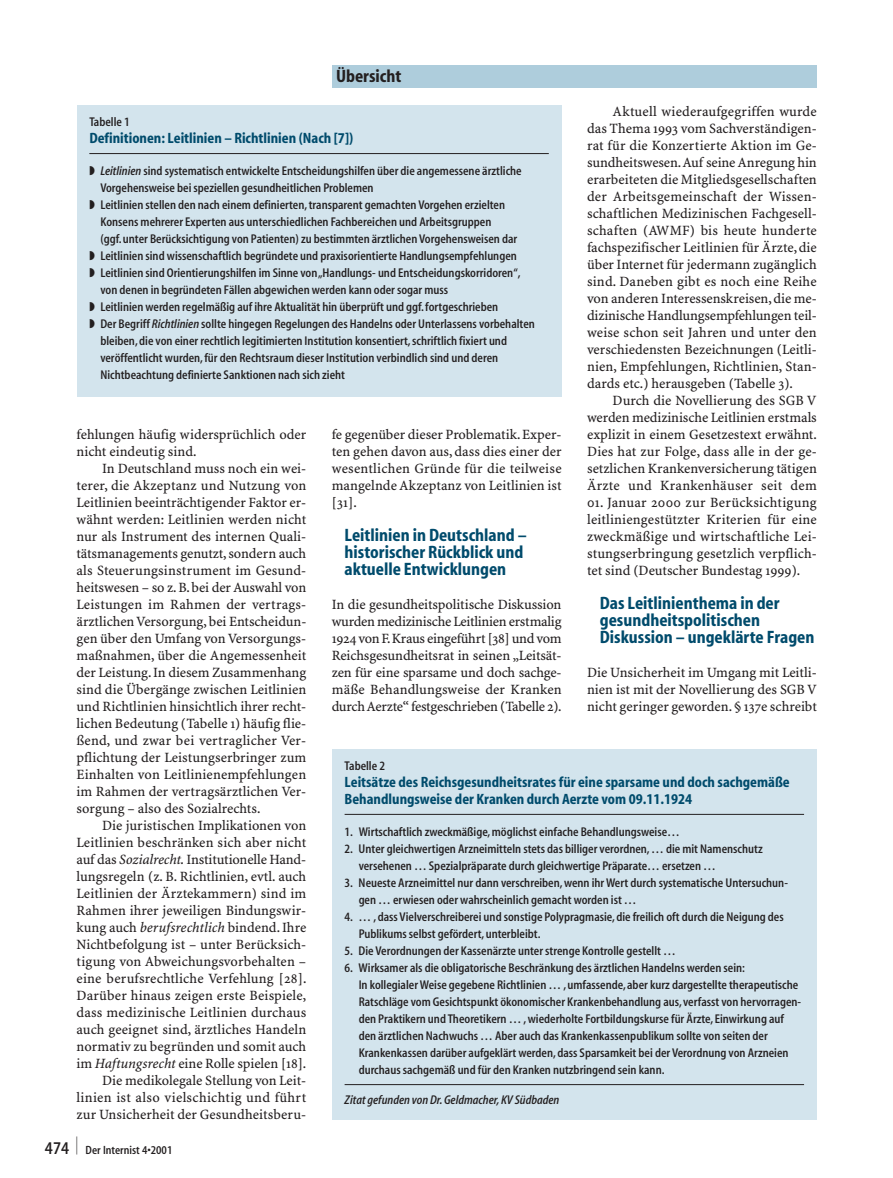
<style>
.page{position:relative;width:893px;height:1178px;background:#fff}
.page>*{position:absolute;margin:0;border:0;box-sizing:border-box;transform-origin:0 0}
.t1{font:700 condensed 18px/17px "S Myriad";color:#004b6c}
.t2{font:700 condensed 18px "S Myriad";color:#231f20}
.t3{font:600 condensed 18px "S Myriad";color:#231f20;scale:.38 1}
.t4{font:700 condensed 15px/17px "S Myriad";color:#004b6c}
.t5{font:14.25px/17px "S Minion Plus";color:#231f20;text-align:justify}
.t6{font:600 condensed 12.75px/17px "S Myriad";color:#231f20}
.t7{font:italic 600 condensed 12.75px "S Myriad";color:#231f20}
.t8{font:600 condensed 12px "S Myriad";color:#231f20}
.s1{font-style:italic}
.s2{font-size:18px}
</style>
<div class="page">
<div style="left:332px;top:65px;width:484px;height:22px;background:#aecddc"></div>
<div style="left:77px;top:105px;width:484px;height:291px;background:#d3e4ed"></div>
<hr style="left:89px;top:153px;width:460px;height:1px;background:#231f20">
<div style="left:332px;top:748px;width:484px;height:371px;background:#d3e4ed"></div>
<hr style="left:344px;top:814px;width:460px;height:1px;background:#231f20">
<hr style="left:344px;top:1084px;width:460px;height:1px;background:#231f20">
<p class="t2" style="left:336px;top:69px;width:67px">Übersicht</p>
<p class="t5" style="left:587px;top:104px;width:231px;text-indent:26px">Aktuell wiederaufgegriffen wurde das Thema 1993 vom Sachverständigen&shy;rat für die Konzertierte Aktion im Ge&shy;sundheitswesen.Auf seine Anregung hin erarbeiteten die Mitgliedsgesellschaften der Arbeitsgemeinschaft der Wissen&shy;schaftlichen Medizinischen Fachgesell&shy;schaften (AWMF) bis heute hunderte fachspezifischer Leitlinien für Ärzte, die über Internet für jedermann zugänglich sind. Daneben gibt es noch eine Reihe von anderen Interessenskreisen, die me&shy;dizinische Handlungsempfehlungen teil&shy;weise schon seit Jahren und unter den verschiedensten Bezeichnungen (Leitli&shy;nien, Empfehlungen, Richtlinien, Stan&shy;dards etc.) herausgeben (Tabelle 3).</p>
<p class="t5" style="left:587px;top:393px;width:231px;text-indent:26px">Durch die Novellierung des SGB V werden medizinische Leitlinien erstmals explizit in einem Gesetzestext erwähnt.<br>Dies hat zur Folge, dass alle in der ge&shy;setzlichen Krankenversicherung tätigen Ärzte und Krankenhäuser seit dem</p>
<p class="t5" style="left:587px;top:495px;width:231px">01. Januar 2000 zur Berücksichtigung leitliniengestützter Kriterien für eine zweckmäßige und wirtschaftliche Lei&shy;stungserbringung gesetzlich verpflich&shy;tet sind (Deutscher Bundestag 1999).</p>
<p class="t1" style="left:600px;top:596px;width:216px">Das Leitlinienthema in der gesundheitspolitischen<br>Diskussion – ungeklärte Fragen</p>
<p class="t5" style="left:587px;top:665px;width:231px">Die Unsicherheit im Umgang mit Leitli&shy;nien ist mit der Novellierung des SGB V nicht geringer geworden. § 137e schreibt</p>
<p class="t6" style="left:89px;top:115px;width:42px">Tabelle 1</p>
<p class="t4" style="left:89px;top:131px;width:265px">Definitionen: Leitlinien – Richtlinien (Nach [7])</p>
<p class="t6" style="left:89px;top:164px;width:434px">◗ <span class="s1">Leitlinien</span> sind systematisch entwickelte Entscheidungshilfen über die angemessene ärztliche</p>
<p class="t6" style="left:100px;top:181px;width:275px">Vorgehensweise bei speziellen gesundheitlichen Problemen</p>
<p class="t6" style="left:89px;top:198px;width:417px">◗ Leitlinien stellen den nach einem definierten, transparent gemachten Vorgehen erzielten</p>
<p class="t6" style="left:100px;top:215px;width:392px">Konsens mehrerer Experten aus unterschiedlichen Fachbereichen und Arbeitsgruppen</p>
<p class="t6" style="left:100px;top:232px;width:418px">(ggf.unter Berücksichtigung von Patienten) zu bestimmten ärztlichen Vorgehensweisen dar</p>
<p class="t6" style="left:89px;top:249px;width:429px">◗ Leitlinien sind wissenschaftlich begründete und praxisorientierte Handlungsempfehlungen</p>
<p class="t6" style="left:89px;top:266px;width:432px">◗ Leitlinien sind Orientierungshilfen im Sinne von „Handlungs- und Entscheidungskorridoren“,</p>
<p class="t6" style="left:100px;top:283px;width:349px">von denen in begründeten Fällen abgewichen werden kann oder sogar muss</p>
<p class="t6" style="left:89px;top:300px;width:410px">◗ Leitlinien werden regelmäßig auf ihre Aktualität hin überprüft und ggf.fortgeschrieben</p>
<p class="t6" style="left:89px;top:317px;width:447px">◗ Der Begriff <span class="s1">Richtlinien</span> sollte hingegen Regelungen des Handelns oder Unterlassens vorbehalten</p>
<p class="t6" style="left:100px;top:334px;width:408px">bleiben, die von einer rechtlich legitimierten Institution konsentiert, schriftlich fixiert und</p>
<p class="t6" style="left:100px;top:351px;width:399px">veröffentlicht wurden, für den Rechtsraum dieser Institution verbindlich sind und deren</p>
<p class="t6" style="left:100px;top:368px;width:246px">Nichtbeachtung definierte Sanktionen nach sich zieht</p>
<p class="t5" style="left:77px;top:427px;width:231px">fehlungen häufig widersprüchlich oder nicht eindeutig sind.</p>
<p class="t5" style="left:77px;top:461px;width:231px;text-indent:26px">In Deutschland muss noch ein wei&shy;terer, die Akzeptanz und Nutzung von Leitlinien beeinträchtigender Faktor er&shy;wähnt werden: Leitlinien werden nicht nur als Instrument des internen Quali&shy;tätsmanagements genutzt, sondern auch als Steuerungsinstrument im Gesund&shy;heitswesen – so z. B. bei der Auswahl von Leistungen im Rahmen der vertrags&shy;ärztlichen Versorgung, bei Entscheidun&shy;gen über den Umfang von Versorgungs&shy;maßnahmen, über die Angemessenheit der Leistung. In diesem Zusammenhang sind die Übergänge zwischen Leitlinien und Richtlinien hinsichtlich ihrer recht&shy;lichen Bedeutung (Tabelle 1) häufig flie&shy;ßend, und zwar bei vertraglicher Ver&shy;pflichtung der Leistungserbringer zum Einhalten von Leitlinienempfehlungen im Rahmen der vertragsärztlichen Ver&shy;sorgung – also des Sozialrechts.</p>
<p class="t5" style="left:77px;top:818px;width:231px;text-align:right">Die juristischen Implikationen von Leitlinien beschränken sich aber nicht auf das <span class="s1">Sozialrecht.</span> Institutionelle Hand&shy;lungsregeln (z. B. Richtlinien, evtl. auch Leitlinien der Ärztekammern) sind im Rahmen ihrer jeweiligen Bindungswir&shy;kung auch <span class="s1">berufsrechtlich</span> bindend. Ihre Nichtbefolgung ist – unter Berücksich&shy;tigung von Abweichungsvorbehalten – eine berufsrechtliche Verfehlung [28].<br>Darüber hinaus zeigen erste Beispiele, dass medizinische Leitlinien durchaus auch geeignet sind, ärztliches Handeln normativ zu begründen und somit auch im <span class="s1">Haftungsrecht</span> eine Rolle spielen [18].<br>Die medikolegale Stellung von Leit&shy;linien ist also vielschichtig und führt zur Unsicherheit der Gesundheitsberu-</p>
<p class="t5" style="left:332px;top:427px;width:231px">fe gegenüber dieser Problematik. Exper&shy;ten gehen davon aus, dass dies einer der wesentlichen Gründe für die teilweise mangelnde Akzeptanz von Leitlinien ist [31].</p>
<p class="t1" style="left:344px;top:528px;width:184px">Leitlinien in Deutschland – historischer Rückblick und aktuelle Entwicklungen</p>
<p class="t5" style="left:332px;top:597px;width:231px">In die gesundheitspolitische Diskussion wurden medizinische Leitlinien erstmalig 1924 von F.Kraus eingeführt [38] und vom Reichsgesundheitsrat in seinen „Leitsät&shy;zen für eine sparsame und doch sachge&shy;mäße Behandlungsweise der Kranken durch Aerzte“ festgeschrieben (Tabelle 2).</p>
<p class="t6" style="left:344px;top:758px;width:42px">Tabelle 2</p>
<p class="t4" style="left:344px;top:775px;width:446px">Leitsätze des Reichsgesundheitsrates für eine sparsame und doch sachgemäße<br>Behandlungsweise der Kranken durch Aerzte vom 09.11.1924</p>
<p class="t6" style="left:344px;top:824px;width:337px">1. Wirtschaftlich zweckmäßige, möglichst einfache Behandlungsweise…</p>
<p class="t6" style="left:358px;top:841px;width:405px;text-indent:-14px">2. Unter gleichwertigen Arzneimitteln stets das billiger verordnen, … die mit Namenschutz versehenen … Spezialpräparate durch gleichwertige Präparate… ersetzen …</p>
<p class="t6" style="left:358px;top:875px;width:431px;text-indent:-14px">3. Neueste Arzneimittel nur dann verschreiben, wenn ihr Wert durch systematische Untersuchun&shy;gen … erwiesen oder wahrscheinlich gemacht worden ist …</p>
<p class="t6" style="left:358px;top:909px;width:426px;text-indent:-14px">4. … , dass Vielverschreiberei und sonstige Polypragmasie, die freilich oft durch die Neigung des<br>Publikums selbst gefördert, unterbleibt.</p>
<p class="t6" style="left:344px;top:943px;width:333px">5. Die Verordnungen der Kassenärzte unter strenge Kontrolle gestellt …</p>
<p class="t6" style="left:358px;top:960px;width:444px;text-indent:-14px">6. Wirksamer als die obligatorische Beschränkung des ärztlichen Handelns werden sein:<br>In kollegialer Weise gegebene Richtlinien … , umfassende, aber kurz dargestellte therapeutische Ratschläge vom Gesichtspunkt ökonomischer Krankenbehandlung aus, verfasst von hervorragen&shy;den Praktikern und Theoretikern … , wiederholte Fortbildungskurse für Ärzte, Einwirkung auf den ärztlichen Nachwuchs … Aber auch das Krankenkassenpublikum sollte von seiten der Krankenkassen darüber aufgeklärt werden, dass Sparsamkeit bei der Verordnung von Arzneien durchaus sachgemäß und für den Kranken nutzbringend sein kann.</p>
<p class="t7" style="left:344px;top:1095px;width:216px">Zitat gefunden von Dr.Geldmacher, KV Südbaden</p>
<p class="t3" style="left:76px;top:1136px;width:5px">|</p>
<p class="t8" style="left:45px;top:1144px;width:129px"><span class="s2">474</span> Der Internist 4•2001</p>
</div>
